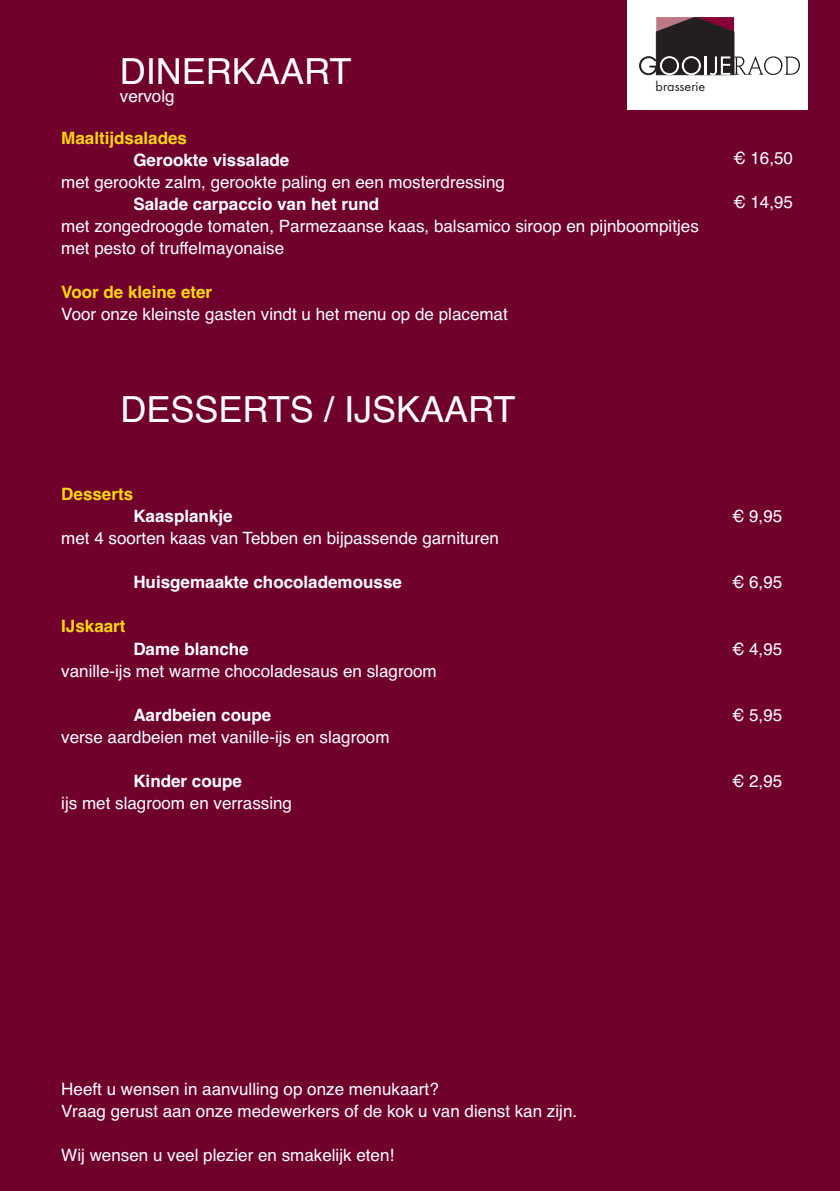
<style>
.page{position:relative;width:840px;height:1191px;background:#fff}
.page>*{position:absolute;margin:0;border:0;box-sizing:border-box;transform-origin:0 0}
.t1{font:36px "Helvetica";color:#fff}
.t2{font:17px/22px "Helvetica";color:#fff}
.t3{font:700 17px "Helvetica";color:#fff}
.t4{font:700 17px "Helvetica";color:#ffd70d}
.t5{font:14.2px "Futura";color:#231f20}
</style>
<div class="page">
<div style="left:0;top:0;width:839px;height:1191px;background:#70002c"></div>
<div style="left:627px;top:0;width:180px;height:109px;background:#fff"></div>
<svg style="left:639px;top:17px;width:160px;height:58px"></svg>
<h1 class="t1" style="left:120px;top:50px;width:233px">DINERKAART</h1>
<p class="t2" style="left:120px;top:85px;width:56px">vervolg</p>
<p class="t4" style="left:61px;top:128px;width:127px">Maaltijdsalades</p>
<p class="t3" style="left:133px;top:150px;width:157px">Gerookte vissalade</p>
<p class="t2" style="left:61px;top:171px;width:445px">met gerookte zalm, gerookte paling en een mosterdressing</p>
<p class="t3" style="left:133px;top:194px;width:247px">Salade carpaccio van het rund</p>
<p class="t2" style="left:61px;top:215px;width:638px">met zongedroogde tomaten, Parmezaanse kaas, balsamico siroop en pijnboompitjes met pesto of truffelmayonaise</p>
<p class="t4" style="left:61px;top:282px;width:152px">Voor de kleine eter</p>
<p class="t2" style="left:61px;top:303px;width:448px">Voor onze kleinste gasten vindt u het menu op de placemat</p>
<p class="t5" style="left:655px;top:80px;width:51px">csbttfsjf</p>
<p class="t2" style="left:732px;top:147px;width:61px">€ 16,50</p>
<p class="t2" style="left:732px;top:191px;width:61px">€ 14,95</p>
<h1 class="t1" style="left:120px;top:389px;width:396px">DESSERTS / IJSKAART</h1>
<p class="t4" style="left:61px;top:484px;width:73px">Desserts</p>
<p class="t3" style="left:133px;top:506px;width:101px">Kaasplankje</p>
<p class="t2" style="left:61px;top:527px;width:439px">met 4 soorten kaas van Tebben en bijpassende garnituren</p>
<p class="t3" style="left:133px;top:572px;width:270px">Huisgemaakte chocolademousse</p>
<p class="t4" style="left:61px;top:616px;width:66px">IJskaart</p>
<p class="t3" style="left:133px;top:638px;width:117px">Dame blanche</p>
<p class="t2" style="left:61px;top:659px;width:377px">vanille-ijs met warme chocoladesaus en slagroom</p>
<p class="t3" style="left:133px;top:704px;width:139px">Aardbeien coupe</p>
<p class="t2" style="left:61px;top:725px;width:329px">verse aardbeien met vanille-ijs en slagroom</p>
<p class="t3" style="left:133px;top:770px;width:110px">Kinder coupe</p>
<p class="t2" style="left:61px;top:791px;width:232px">ijs met slagroom en verrassing</p>
<p class="t2" style="left:731px;top:505px;width:52px">€ 9,95</p>
<p class="t2" style="left:731px;top:571px;width:52px">€ 6,95</p>
<p class="t2" style="left:731px;top:637px;width:52px">€ 4,95</p>
<p class="t2" style="left:731px;top:703px;width:52px">€ 5,95</p>
<p class="t2" style="left:731px;top:769px;width:52px">€ 2,95</p>
<p class="t2" style="left:61px;top:1077px;width:517px">Heeft u wensen in aanvulling op onze menukaart?<br>Vraag gerust aan onze medewerkers of de kok u van dienst kan zijn.</p>
<p class="t2" style="left:61px;top:1143px;width:334px">Wij wensen u veel plezier en smakelijk eten!</p>
</div>
